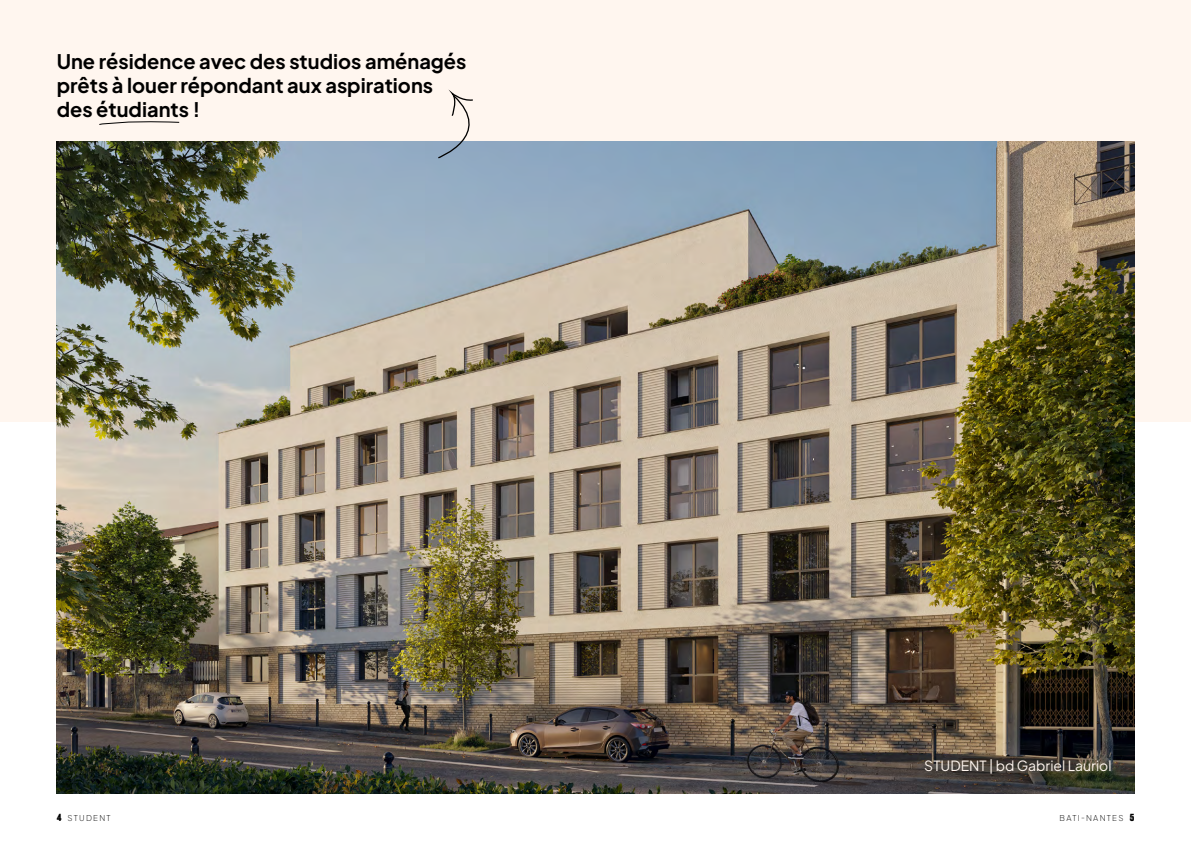
<style>
.page{position:relative;width:1191px;height:842px;background:#fff}
.page>*{position:absolute;margin:0;border:0;box-sizing:border-box;transform-origin:0 0}
.t1{font:700 20px/24px "Plus Jakarta Sans";color:#000}
.t2{font:14px "Plus Jakarta Sans";color:#fff6ef}
.t3{font:200 8px "Plus Jakarta Sans";letter-spacing:.16em;color:#000}
.s1{font-family:"Sharp Grotesk Bold 15";font-weight:400;font-size:10px}
</style>
<div class="page">
<div style="left:0;top:0;width:1191px;height:421px;background:#fff6ef"></div>
<img style="left:57px;top:142px;width:1077px;height:652px">
<svg style="left:437px;top:93px;width:58px;height:66px"></svg>
<svg style="left:99px;top:121px;width:81px;height:4px"></svg>
<p class="t1" style="left:57px;top:47px;width:411px">Une résidence avec des studios aménagés prêts à louer répondant aux aspirations des étudiants !</p>
<p class="t2" style="left:924px;top:754px;width:189px">STUDENT | bd Gabriel Lauriol</p>
<p class="t3" style="left:57px;top:812px;width:56px"><span class="s1">4</span> STUDENT</p>
<p class="t3" style="left:1059px;top:812px;width:76px">BATI-NANTES <span class="s1">5</span></p>
</div>
